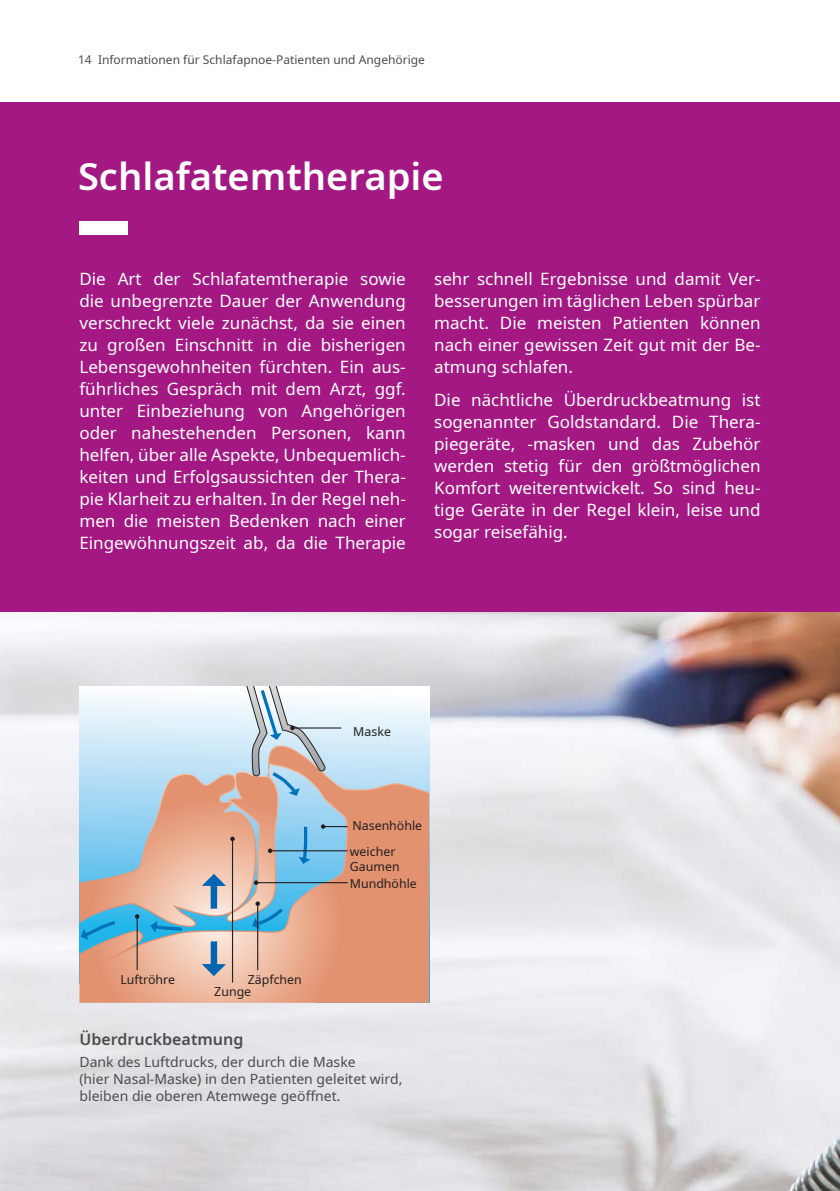
<style>
.page{position:relative;width:840px;height:1191px;background:#fff}
.page>*{position:absolute;margin:0;border:0;box-sizing:border-box;transform-origin:0 0}
.fließtext{font:600 38px "Noto Sans";color:#fff}
.fließtext-2{font:17px/22px "Noto Sans";color:#fff;text-align:justify}
.fließtext-3{font:600 16px "Noto Sans";color:#4b4c4d}
.fließtext-4{font:14px/16.8px "Noto Sans";color:#4b4c4d}
.Bildunterschrift{font:12.4px/14.8px "Noto Sans";color:#231f20}
.t1{font:12px "Noto Sans";color:#4b4c4d}
</style>
<div class="page">
<img style="left:0;top:611px;width:839px;height:580px">
<div style="left:0;top:102px;width:839px;height:509px;background:#a41884"></div>
<svg style="left:347px;top:686px;width:82px;height:58px"></svg>
<svg style="left:79px;top:973px;width:350px;height:29px"></svg>
<svg style="left:79px;top:744px;width:350px;height:229px"></svg>
<div style="left:210px;top:941px;width:7px;height:24px;background:#0164b2"></div>
<svg style="left:202px;top:964px;width:24px;height:12px"></svg>
<hr style="left:136px;top:916px;width:2px;height:54px;background:#231f20">
<hr style="left:232px;top:839px;width:1px;height:143px;background:#231f20">
<hr style="left:257px;top:903px;width:1px;height:67px;background:#231f20">
<svg style="left:79px;top:686px;width:268px;height:254px"></svg>
<div style="left:79px;top:222px;width:49px;height:13px;background:#fff"></div>
<p class="t1" style="left:78px;top:51px;width:348px">14 Informationen für Schlafapnoe-Patienten und Angehörige</p>
<p class="fließtext" style="left:78px;top:150px;width:367px">Schlafatemtherapie</p>
<p class="fließtext-2" style="left:79px;top:268px;width:327px">Die Art der Schlafatemtherapie sowie die unbegrenzte Dauer der Anwendung verschreckt viele zunächst, da sie einen zu großen Einschnitt in die bisherigen Lebensgewohnheiten fürchten. Ein aus&shy;führliches Gespräch mit dem Arzt, ggf. unter Einbeziehung von Angehörigen oder nahestehenden Personen, kann helfen, über alle Aspekte, Unbequemlich&shy;keiten und Erfolgsaussichten der Thera&shy;pie Klarheit zu erhalten. In der Regel neh&shy;men die meisten Bedenken nach einer Eingewöhnungszeit ab, da die Therapie</p>
<p class="fließtext-2" style="left:434px;top:268px;width:328px">sehr schnell Ergebnisse und damit Ver&shy;besserungen im täglichen Leben spürbar macht. Die meisten Patienten können nach einer gewissen Zeit gut mit der Be&shy;atmung schlafen.</p>
<p class="fließtext-2" style="left:434px;top:389px;width:327px">Die nächtliche Überdruckbeatmung ist sogenannter Goldstandard. Die Thera&shy;piegeräte, -masken und das Zubehör werden stetig für den größtmöglichen Komfort weiterentwickelt. So sind heu&shy;tige Geräte in der Regel klein, leise und sogar reisefähig.</p>
<p class="Bildunterschrift" style="left:353px;top:724px;width:39px">Maske</p>
<p class="Bildunterschrift" style="left:352px;top:818px;width:71px">Nasenhöhle</p>
<p class="Bildunterschrift" style="left:349px;top:844px;width:51px">weicher<br>Gaumen</p>
<p class="Bildunterschrift" style="left:120px;top:972px;width:56px">Luftröhre</p>
<p class="Bildunterschrift" style="left:248px;top:972px;width:56px">Zäpfchen</p>
<p class="Bildunterschrift" style="left:214px;top:984px;width:38px">Zunge</p>
<p class="Bildunterschrift" style="left:349px;top:876px;width:69px">Mundhöhle</p>
<p class="fließtext-3" style="left:79px;top:1027px;width:165px">Überdruckbeatmung</p>
<p class="fließtext-4" style="left:79px;top:1054px;width:324px">Dank des Luftdrucks, der durch die Maske<br>(hier Nasal-Maske) in den Patienten geleitet wird, bleiben die oberen Atemwege geöffnet.</p>
</div>
